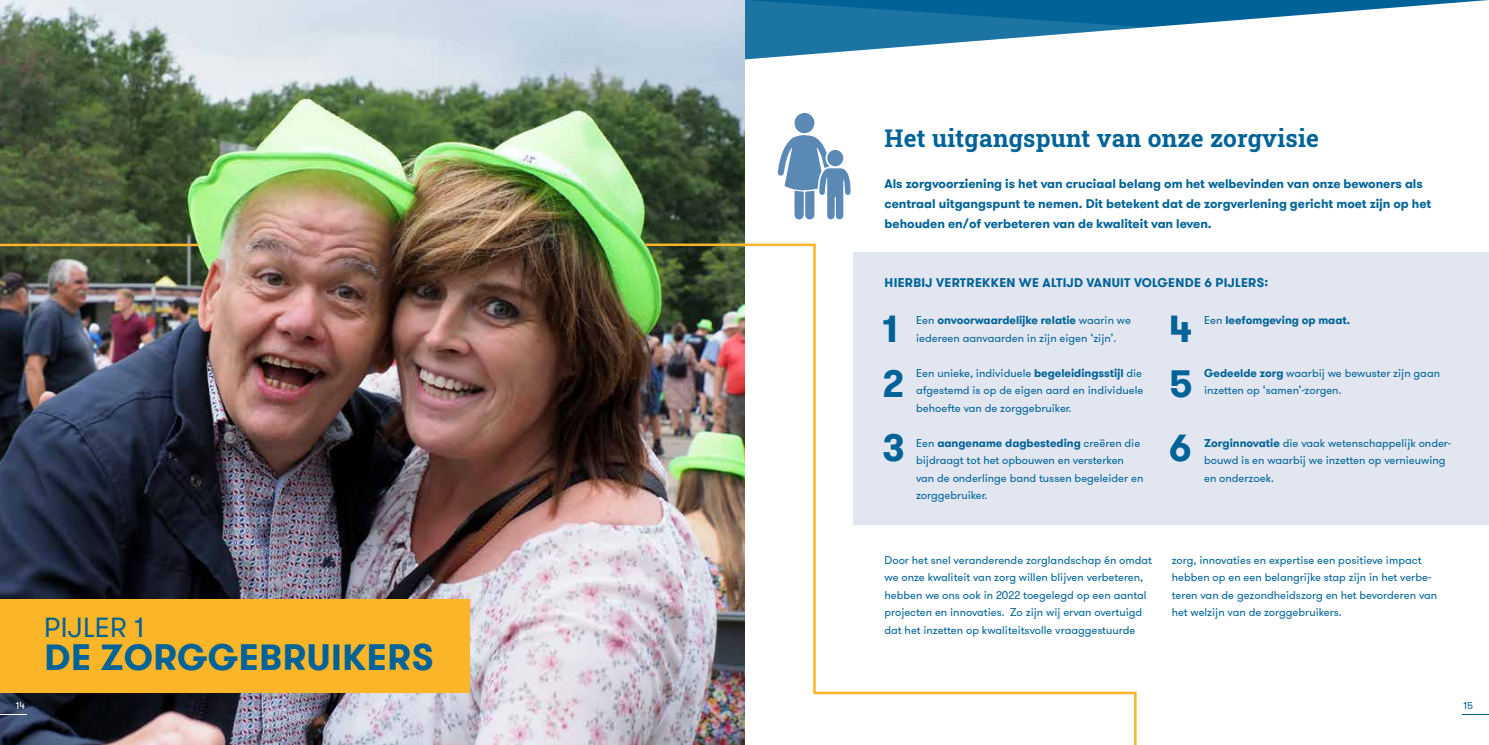
<style>
.page{position:relative;width:1489px;height:745px;background:#fff}
.page>*{position:absolute;margin:0;border:0;box-sizing:border-box;transform-origin:0 0}
.t1{font:700 37.5px/55.4px "GT Walsheim";color:#006398}
.t2{font:700 36.25px "GT Walsheim";letter-spacing:.015em;color:#006398}
.t3{font:27.5px "GT Walsheim";letter-spacing:.01em;color:#006398}
.t4{font:24.38px "Roboto Slab";letter-spacing:.01em;color:#006398}
.t5{font:700 12.5px/20px "GT Walsheim";color:#006398}
.t6{font:700 12.5px "GT Walsheim";letter-spacing:.025em;color:#006398}
.t7{font:11.25px/17.5px "GT Walsheim";color:#006398}
.t8{font:700 11.25px "GT Walsheim";color:#006398}
.t9{font:10px "GT Walsheim";color:#fff}
.t10{font:10px "GT Walsheim";color:#006398}
.s1{font-weight:700}
.s2{font-weight:400}
</style>
<div class="page">
<div style="left:853px;top:252px;width:635px;height:272px;background:#e1e6f1"></div>
<svg style="left:744px;top:0;width:744px;height:93px"></svg>
<div style="left:794px;top:113px;width:20px;height:20px;background:#5a89b5;border-radius:50%"></div>
<svg style="left:777px;top:135px;width:73px;height:85px"></svg>
<div style="left:827px;top:150px;width:16px;height:16px;background:#5a89b5;border-radius:50%"></div>
<img style="left:0;top:0;width:744px;height:744px">
<div style="left:0;top:598px;width:469px;height:93px;background:#fab528"></div>
<img style="left:643px;top:242px;width:494px;height:502px">
<hr style="left:0;top:243px;width:198px;height:3px;background:#fab528">
<svg style="left:0;top:713px;width:27px;height:1px"></svg>
<h3 class="t4" style="left:884px;top:121px;width:436px">Het uitgangspunt van onze zorgvisie</h3>
<p class="t5" style="left:884px;top:173px;width:548px">Als zorgvoorziening is het van cruciaal belang om het welbevinden van onze bewoners als centraal uitgangspunt te nemen. Dit betekent dat de zorgverlening gericht moet zijn op het behouden en/of verbeteren van de kwaliteit van leven.</p>
<p class="t6" style="left:884px;top:274px;width:385px">HIERBIJ VERTREKKEN WE ALTIJD VANUIT VOLGENDE 6 PIJLERS:</p>
<h3 class="t3" style="left:44px;top:609px;width:101px">PIJLER 1</h3>
<h2 class="t2" style="left:44px;top:633px;width:391px">DE ZORGGEBRUIKERS</h2>
<h1 class="t1" style="left:882px;top:301px;width:23px">1<br>2</h1>
<h1 class="t1" style="left:882px;top:420px;width:24px">3</h1>
<p class="t7" style="left:916px;top:311px;width:216px">Een <span class="s1">onvoorwaardelijke relatie</span> waarin we iedereen aanvaarden in zijn eigen ‘zijn’.</p>
<p class="t7" style="left:916px;top:364px;width:229px;text-align:justify">Een unieke, individuele <span class="s1">begeleidingsstijl</span> die afgestemd is op de eigen aard en individuele behoefte van de zorggebruiker.</p>
<p class="t7" style="left:916px;top:434px;width:229px">Een <span class="s1">aangename dagbesteding</span> creëren die bijdraagt tot het opbouwen en versterken van de onderlinge band tussen begeleider en zorggebruiker.</p>
<h1 class="t1" style="left:1169px;top:301px;width:25px">4<br>5</h1>
<h1 class="t1" style="left:1169px;top:420px;width:24px">6</h1>
<p class="t8" style="left:1203px;top:313px;width:148px"><span class="s2">Een</span> leefomgeving op maat.</p>
<p class="t7" style="left:1203px;top:364px;width:237px"><span class="s1">Gedeelde zorg</span> waarbij we bewuster zijn gaan inzetten op ‘samen’-zorgen.</p>
<p class="t7" style="left:1203px;top:434px;width:248px"><span class="s1">Zorginnovatie</span> die vaak wetenschappelijk onder&shy;bouwd is en waarbij we inzetten op vernieuwing en onderzoek.</p>
<p class="t7" style="left:884px;top:550px;width:269px">Door het snel veranderende zorglandschap én omdat we onze kwaliteit van zorg willen blijven verbeteren, hebben we ons ook in 2022 toegelegd op een aantal projecten en innovaties. Zo zijn wij ervan overtuigd dat het inzetten op kwaliteitsvolle vraaggestuurde</p>
<p class="t7" style="left:1171px;top:550px;width:267px">zorg, innovaties en expertise een positieve impact hebben op en een belangrijke stap zijn in het verbe&shy;teren van de gezondheidszorg en het bevorderen van het welzijn van de zorggebruikers.</p>
<p class="t9" style="left:16px;top:698px;width:10px">14</p>
<p class="t10" style="left:1463px;top:698px;width:11px">15</p>
</div>
